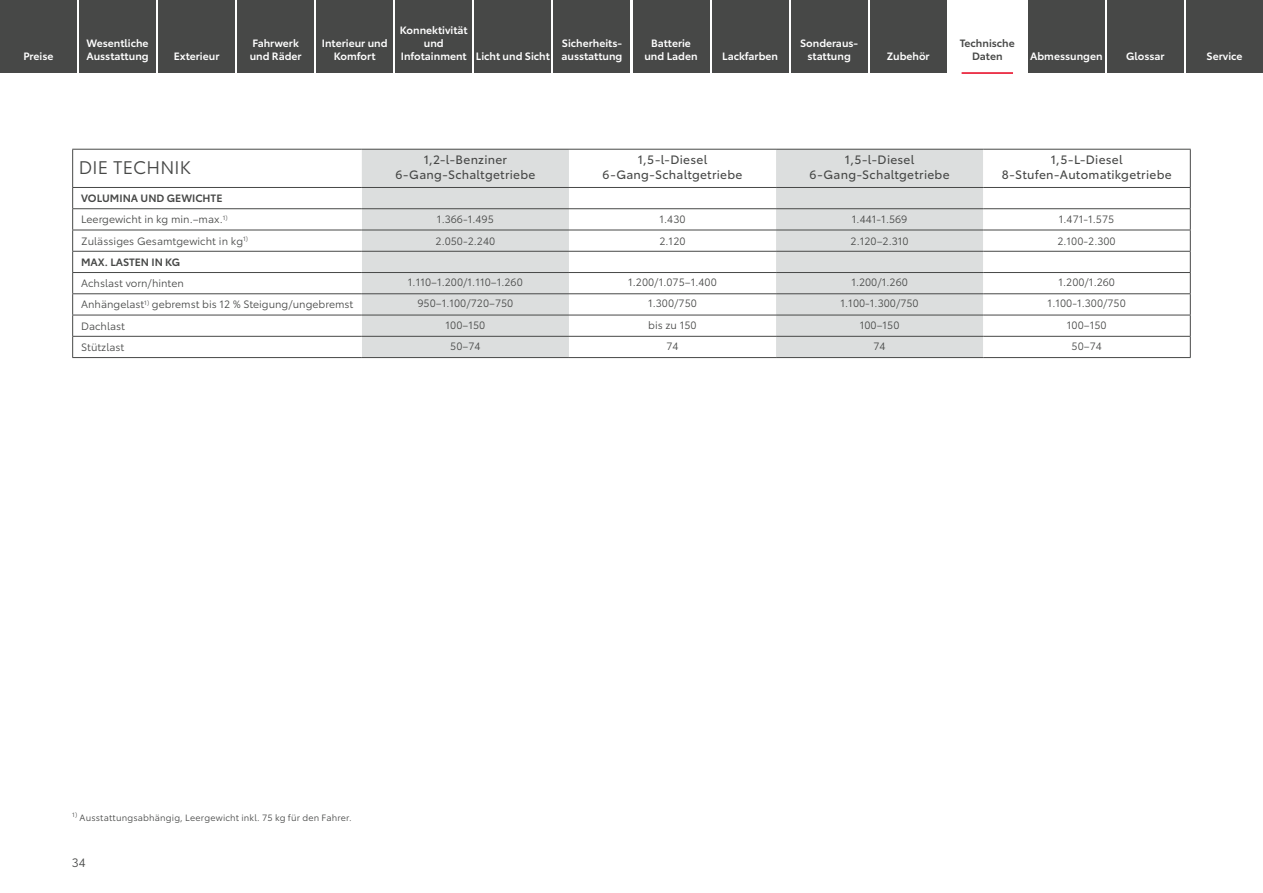
<style>
.page{position:relative;width:1263px;height:893px;background:#fff}
.page>*{position:absolute;margin:0;border:0;box-sizing:border-box;transform-origin:0 0}
._1_Kopfzeile_Links{font:18px "Toyota Type";letter-spacing:.01em;color:#474847}
._1_Kopfzeile_mittig_b{font:12px "Toyota Type";letter-spacing:.025em;color:#474847}
.t1{font:12px "Toyota Type";color:#474847}
.t2{font:600 10.5px/12.6px "Toyota Type";color:#fff;text-align:center}
._1_Inhalt_links{font:10.5px "Toyota Type";color:#474847}
._1_Inhalt_GREP{font:10.5px "Toyota Type";color:#474847}
._1_Inhalt_mittig_PREIS{font:10.5px "Toyota Type";color:#474847}
._1_Inhalt_Versal_links_b{font:600 10.5px "Toyota Type";color:#474847}
._1_Fußzeilen{font:9px "Toyota Type";letter-spacing:.015em;color:#474847}
</style>
<div class="page">
<svg style="left:73px;top:150px;width:1117px;height:207px"></svg>
<hr style="left:72px;top:149px;width:290px;height:1px;background:#474847">
<hr style="left:72px;top:150px;width:1px;height:37px;background:#474847">
<hr style="left:362px;top:149px;width:207px;height:1px;background:#474847">
<hr style="left:569px;top:149px;width:207px;height:1px;background:#474847">
<hr style="left:776px;top:149px;width:207px;height:1px;background:#474847">
<hr style="left:983px;top:149px;width:208px;height:1px;background:#474847">
<hr style="left:1190px;top:150px;width:1px;height:37px;background:#474847">
<hr style="left:72px;top:187px;width:290px;height:1px;background:#474847">
<hr style="left:362px;top:187px;width:207px;height:1px;background:#474847">
<hr style="left:569px;top:187px;width:207px;height:1px;background:#474847">
<hr style="left:776px;top:187px;width:207px;height:1px;background:#474847">
<hr style="left:983px;top:187px;width:208px;height:1px;background:#474847">
<hr style="left:72px;top:208px;width:290px;height:1px;background:#474847">
<hr style="left:362px;top:208px;width:207px;height:1px;background:#474847">
<hr style="left:569px;top:208px;width:207px;height:1px;background:#474847">
<hr style="left:776px;top:208px;width:207px;height:1px;background:#474847">
<hr style="left:983px;top:208px;width:208px;height:1px;background:#474847">
<hr style="left:72px;top:230px;width:290px;height:1px;background:#474847">
<hr style="left:362px;top:230px;width:207px;height:1px;background:#474847">
<hr style="left:569px;top:230px;width:207px;height:1px;background:#474847">
<hr style="left:776px;top:230px;width:207px;height:1px;background:#474847">
<hr style="left:983px;top:230px;width:208px;height:1px;background:#474847">
<hr style="left:72px;top:251px;width:290px;height:1px;background:#474847">
<hr style="left:362px;top:251px;width:207px;height:1px;background:#474847">
<hr style="left:569px;top:251px;width:207px;height:1px;background:#474847">
<hr style="left:776px;top:251px;width:207px;height:1px;background:#474847">
<hr style="left:983px;top:251px;width:208px;height:1px;background:#474847">
<hr style="left:72px;top:272px;width:290px;height:1px;background:#474847">
<hr style="left:362px;top:272px;width:207px;height:1px;background:#474847">
<hr style="left:569px;top:272px;width:207px;height:1px;background:#474847">
<hr style="left:776px;top:272px;width:207px;height:1px;background:#474847">
<hr style="left:983px;top:272px;width:208px;height:1px;background:#474847">
<hr style="left:72px;top:293px;width:290px;height:1px;background:#474847">
<hr style="left:362px;top:293px;width:207px;height:1px;background:#474847">
<hr style="left:569px;top:293px;width:207px;height:1px;background:#474847">
<hr style="left:776px;top:293px;width:207px;height:1px;background:#474847">
<hr style="left:983px;top:293px;width:208px;height:1px;background:#474847">
<hr style="left:72px;top:315px;width:290px;height:1px;background:#474847">
<hr style="left:362px;top:315px;width:207px;height:1px;background:#474847">
<hr style="left:569px;top:315px;width:207px;height:1px;background:#474847">
<hr style="left:776px;top:315px;width:207px;height:1px;background:#474847">
<hr style="left:983px;top:315px;width:208px;height:1px;background:#474847">
<hr style="left:72px;top:336px;width:290px;height:1px;background:#474847">
<svg style="left:72px;top:188px;width:1px;height:169px"></svg>
<hr style="left:362px;top:336px;width:207px;height:1px;background:#474847">
<hr style="left:569px;top:336px;width:207px;height:1px;background:#474847">
<hr style="left:776px;top:336px;width:207px;height:1px;background:#474847">
<hr style="left:983px;top:336px;width:208px;height:1px;background:#474847">
<svg style="left:1190px;top:188px;width:1px;height:169px"></svg>
<hr style="left:72px;top:357px;width:290px;height:1px;background:#474847">
<hr style="left:362px;top:357px;width:207px;height:1px;background:#474847">
<hr style="left:569px;top:357px;width:207px;height:1px;background:#474847">
<hr style="left:776px;top:357px;width:207px;height:1px;background:#474847">
<hr style="left:983px;top:357px;width:208px;height:1px;background:#474847">
<div style="left:0;top:0;width:77px;height:72px;background:#474847"></div>
<div style="left:79px;top:0;width:77px;height:72px;background:#474847"></div>
<div style="left:158px;top:0;width:77px;height:72px;background:#474847"></div>
<div style="left:316px;top:0;width:77px;height:72px;background:#474847"></div>
<div style="left:395px;top:0;width:77px;height:72px;background:#474847"></div>
<div style="left:553px;top:0;width:77px;height:72px;background:#474847"></div>
<div style="left:712px;top:0;width:76px;height:72px;background:#474847"></div>
<div style="left:791px;top:0;width:77px;height:72px;background:#474847"></div>
<div style="left:870px;top:0;width:77px;height:72px;background:#474847"></div>
<hr style="left:961px;top:72px;width:52px;height:2px;background:#e7001d">
<div style="left:1028px;top:0;width:77px;height:72px;background:#474847"></div>
<div style="left:1107px;top:0;width:77px;height:72px;background:#474847"></div>
<div style="left:1186px;top:0;width:77px;height:72px;background:#474847"></div>
<div style="left:474px;top:0;width:77px;height:72px;background:#474847"></div>
<div style="left:237px;top:0;width:77px;height:72px;background:#474847"></div>
<div style="left:632px;top:0;width:77px;height:72px;background:#474847"></div>
<p class="t2" style="left:23px;top:49px;width:32px">Preise</p>
<p class="t2" style="left:86px;top:36px;width:64px;text-align:left">Wesentliche<br>Ausstattung</p>
<p class="t2" style="left:174px;top:49px;width:47px">Exterieur</p>
<p class="t2" style="left:400px;top:23px;width:69px">Konnektivität und<br>Infotainment</p>
<p class="t2" style="left:250px;top:36px;width:53px;text-align:left">Fahrwerk und Räder</p>
<p class="t2" style="left:644px;top:36px;width:55px">Batterie und Laden</p>
<p class="t2" style="left:322px;top:36px;width:67px">Interieur und<br>Komfort</p>
<p class="t2" style="left:561px;top:36px;width:63px;text-align:left">Sicherheits&shy;ausstattung</p>
<p class="t2" style="left:800px;top:36px;width:60px">Sonderaus&shy;stattung</p>
<p class="_1_Inhalt_Versal_links_b" style="left:960px;top:35px;width:56px">Technische</p>
<p class="t2" style="left:722px;top:49px;width:57px">Lackfarben</p>
<p class="t2" style="left:476px;top:49px;width:75px">Licht und Sicht</p>
<p class="_1_Inhalt_Versal_links_b" style="left:972px;top:48px;width:32px">Daten</p>
<p class="t2" style="left:1030px;top:49px;width:74px">Abmessungen</p>
<p class="t2" style="left:1126px;top:49px;width:40px">Glossar</p>
<p class="t2" style="left:1206px;top:49px;width:37px">Service</p>
<p class="t2" style="left:887px;top:49px;width:44px">Zubehör</p>
<p class="_1_Kopfzeile_Links" style="left:79px;top:154px;width:114px">DIE TECHNIK</p>
<p class="_1_Kopfzeile_mittig_b" style="left:424px;top:151px;width:85px">1,2-l-Benziner</p>
<p class="_1_Kopfzeile_mittig_b" style="left:395px;top:165px;width:141px">6-Gang-Schaltgetriebe</p>
<p class="_1_Kopfzeile_mittig_b" style="left:638px;top:151px;width:71px">1,5-l-Diesel</p>
<p class="_1_Kopfzeile_mittig_b" style="left:602px;top:165px;width:141px">6-Gang-Schaltgetriebe</p>
<p class="_1_Kopfzeile_mittig_b" style="left:845px;top:151px;width:71px">1,5-l-Diesel</p>
<p class="_1_Kopfzeile_mittig_b" style="left:810px;top:165px;width:141px">6-Gang-Schaltgetriebe</p>
<p class="_1_Kopfzeile_mittig_b" style="left:1051px;top:151px;width:73px">1,5-L-Diesel</p>
<p class="_1_Kopfzeile_mittig_b" style="left:1002px;top:165px;width:171px">8-Stufen-Automatikgetriebe</p>
<p class="_1_Inhalt_Versal_links_b" style="left:81px;top:190px;width:143px">VOLUMINA UND GEWICHTE</p>
<p class="_1_Inhalt_GREP" style="left:81px;top:212px;width:148px">Leergewicht in kg min.–max.<sup>1)</sup></p>
<p class="_1_Inhalt_mittig_PREIS" style="left:437px;top:212px;width:58px">1.366-1.495</p>
<p class="_1_Inhalt_mittig_PREIS" style="left:659px;top:212px;width:28px">1.430</p>
<p class="_1_Inhalt_mittig_PREIS" style="left:852px;top:212px;width:57px">1.441-1.569</p>
<p class="_1_Inhalt_mittig_PREIS" style="left:1059px;top:212px;width:57px">1.471-1.575</p>
<p class="_1_Inhalt_GREP" style="left:81px;top:233px;width:168px">Zulässiges Gesamtgewicht in kg<sup>1)</sup></p>
<p class="_1_Inhalt_mittig_PREIS" style="left:436px;top:233px;width:61px">2.050-2.240</p>
<p class="_1_Inhalt_mittig_PREIS" style="left:659px;top:233px;width:28px">2.120</p>
<p class="_1_Inhalt_mittig_PREIS" style="left:851px;top:233px;width:60px">2.120–2.310</p>
<p class="_1_Inhalt_mittig_PREIS" style="left:1057px;top:233px;width:60px">2.100-2.300</p>
<p class="_1_Inhalt_Versal_links_b" style="left:81px;top:254px;width:101px">MAX. LASTEN IN KG</p>
<p class="_1_Inhalt_links" style="left:81px;top:276px;width:104px">Achslast vorn/hinten</p>
<p class="_1_Inhalt_links" style="left:408px;top:275px;width:116px">1.110–1.200/1.110–1.260</p>
<p class="_1_Inhalt_links" style="left:628px;top:275px;width:90px">1.200/1.075–1.400</p>
<p class="_1_Inhalt_links" style="left:851px;top:275px;width:58px">1.200/1.260</p>
<p class="_1_Inhalt_links" style="left:1058px;top:275px;width:58px">1.200/1.260</p>
<p class="_1_Inhalt_GREP" style="left:81px;top:297px;width:274px">Anhängelast<sup>1)</sup> gebremst bis 12 % Steigung/ungebremst</p>
<p class="_1_Inhalt_links" style="left:417px;top:296px;width:97px">950–1.100/720–750</p>
<p class="_1_Inhalt_links" style="left:648px;top:296px;width:50px">1.300/750</p>
<p class="_1_Inhalt_links" style="left:840px;top:296px;width:80px">1.100-1.300/750</p>
<p class="_1_Inhalt_links" style="left:1048px;top:296px;width:80px">1.100-1.300/750</p>
<p class="_1_Inhalt_links" style="left:81px;top:318px;width:45px">Dachlast</p>
<p class="_1_Inhalt_mittig_PREIS" style="left:445px;top:317px;width:41px">100–150</p>
<p class="_1_Inhalt_links" style="left:648px;top:317px;width:50px">bis zu 150</p>
<p class="_1_Inhalt_mittig_PREIS" style="left:860px;top:317px;width:41px">100–150</p>
<p class="_1_Inhalt_mittig_PREIS" style="left:1067px;top:317px;width:41px">100–150</p>
<p class="_1_Inhalt_links" style="left:81px;top:339px;width:45px">Stützlast</p>
<p class="_1_Inhalt_links" style="left:450px;top:338px;width:32px">50–74</p>
<p class="_1_Inhalt_links" style="left:666px;top:338px;width:14px">74</p>
<p class="_1_Inhalt_links" style="left:873px;top:338px;width:14px">74</p>
<p class="_1_Inhalt_links" style="left:1071px;top:338px;width:32px">50–74</p>
<p class="_1_Fußzeilen" style="left:72px;top:811px;width:281px"><sup>1)</sup> Ausstattungsabhängig, Leergewicht inkl. 75 kg für den Fahrer.</p>
<p class="t1" style="left:72px;top:854px;width:15px">34</p>
</div>
